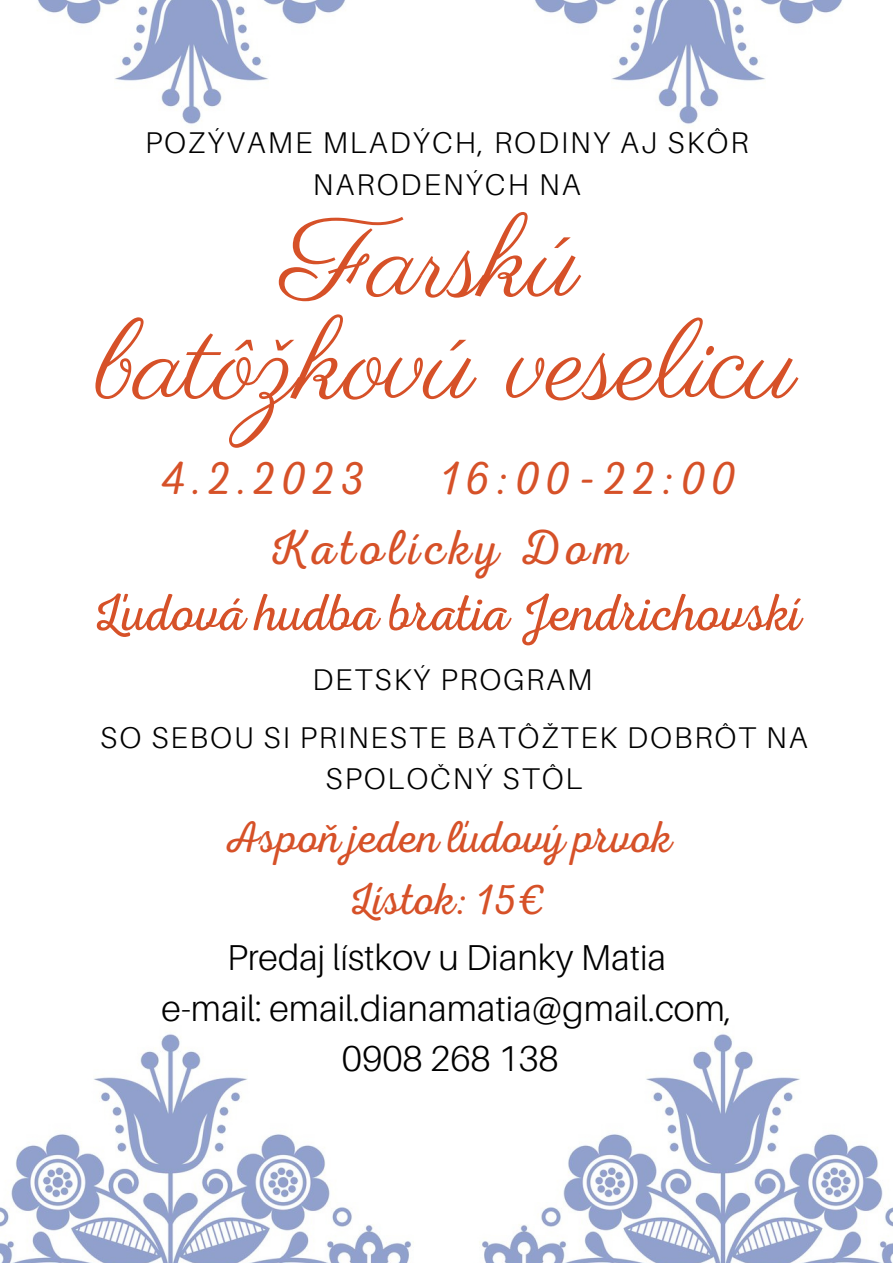
<style>
.page{position:relative;width:893px;height:1263px;background:#fff}
.page>*{position:absolute;margin:0;border:0;box-sizing:border-box;transform-origin:0 0}
.t1{font:112.57px/102.4px "Parisienne";color:#d65128;text-align:center}
.t2{font:52.5px "RTL Adam Script Light";color:#d65128}
.t3{font:49.5px/69.2px "RTL Adam Script Light";letter-spacing:.105em;color:#d65128}
.t4{font:45px "RTL Adam Script Light";color:#d65128}
.t5{font:300 36px/50.1px "Aileron";color:#000;text-align:center}
.t6{font:300 30px/41.6px "Aileron";letter-spacing:.065em;color:#000;text-align:center}
</style>
<div class="page">
<img style="left:0;top:1034px;width:893px;height:229px">
<img style="left:535px;top:0;width:307px;height:124px">
<img style="left:38px;top:0;width:307px;height:124px">
<p class="t6" style="left:145px;top:121px;width:605px">POZÝVAME MLADÝCH, RODINY AJ SKÔR<br>NARODENÝCH NA</p>
<h1 class="t1" style="left:97px;top:217px;width:701px">Farskú batôžkovú veselicu</h1>
<h3 class="t3" style="left:160px;top:445px;width:206px">4.2.2023</h3>
<h3 class="t3" style="left:269px;top:445px;width:469px;text-indent:173px">16:00-22:00<br>Katolícky Dom</h3>
<h2 class="t2" style="left:92px;top:582px;width:711px">Ľudová hudba bratia Jendrichovskí</h2>
<p class="t6" style="left:100px;top:650px;width:709px;line-height:57.6px">DETSKÝ PROGRAM<br>SO SEBOU SI PRINESTE BATÔŽTEK DOBRÔT NA</p>
<p class="t6" style="left:325px;top:757px;width:258px">SPOLOČNÝ STÔL</p>
<h3 class="t4" style="left:224px;top:811px;width:450px">Aspoň jeden ľudový prvok</h3>
<h3 class="t4" style="left:348px;top:873px;width:200px">Lístok: 15€</h3>
<p class="t5" style="left:162px;top:932px;width:572px">Predaj lístkov u Dianky Matia<br>e-mail: email.dianamatia@gmail.com,<br>0908 268 138</p>
</div>
